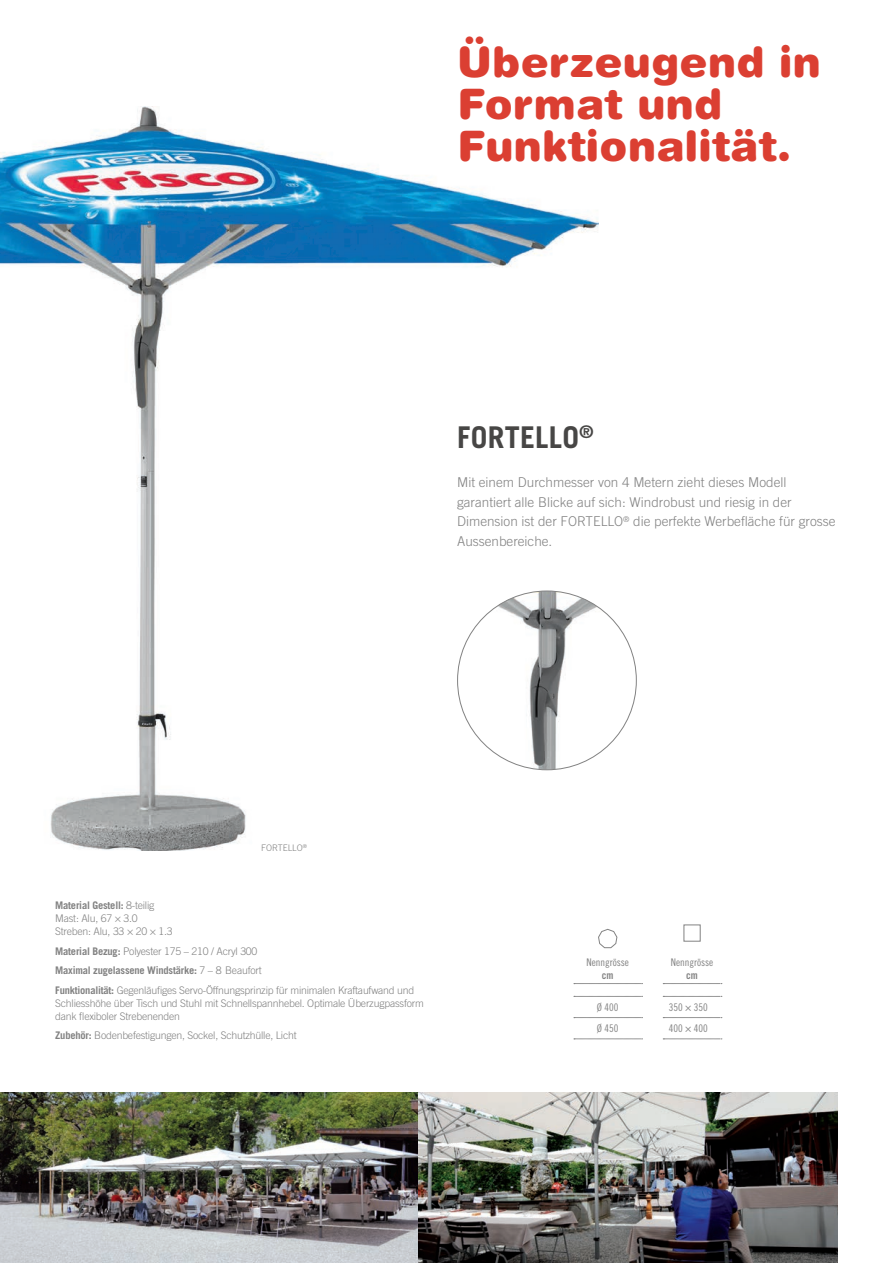
<style>
.page{position:relative;width:893px;height:1263px;background:#fff}
.page>*{position:absolute;margin:0;border:0;box-sizing:border-box;transform-origin:0 0}
.P_Name_20_22{font:900 42px/42px "Helvetica Rounded";letter-spacing:.01em;color:#db3f32}
.P_Name_20_22-2{font:700 30px "Trade Gothic";letter-spacing:.01em;color:#474645}
.P_Name_20_22-3{font:300 13.5px/19.5px "Trade Gothic";color:#828282}
.P_ListenAufzählung_7{font:300 10.5px/13px "Trade Gothic";letter-spacing:-.02em;color:#828282}
.P_ListenAufzählung_7-2{font:700 10.5px "Trade Gothic";letter-spacing:-.02em;color:#828282}
.Tabelle_7_8_4_Tabula{font:10.5px "Trade Gothic Cond Eighteen";color:#828282}
.Tabelle_7_8_4{font:10.5px "Trade Gothic Cond Eighteen";color:#828282}
.Tabelle_7_8_4-2{font:10.5px "Trade Gothic Bold Cond Twenty";color:#828282}
.P_Patent_6_7{font:300 9px "Trade Gothic";color:#828282}
.s1{font-weight:300}
.s2{font-weight:700}
</style>
<div class="page">
<img style="left:0;top:106px;width:598px;height:744px">
<img style="left:458px;top:591px;width:178px;height:179px;border-radius:89px">
<img style="left:0;top:1093px;width:838px;height:170px">
<svg style="left:574px;top:983px;width:69px;height:1px"></svg>
<svg style="left:574px;top:996px;width:69px;height:1px"></svg>
<svg style="left:574px;top:1017px;width:69px;height:1px"></svg>
<svg style="left:663px;top:983px;width:59px;height:1px"></svg>
<svg style="left:663px;top:996px;width:59px;height:1px"></svg>
<svg style="left:663px;top:1017px;width:59px;height:1px"></svg>
<svg style="left:663px;top:1039px;width:59px;height:1px"></svg>
<svg style="left:574px;top:1039px;width:69px;height:1px"></svg>
<svg style="left:598px;top:928px;width:20px;height:20px"></svg>
<div style="left:684px;top:924px;width:17px;height:17px;border:1px solid #828282"></div>
<p class="P_Name_20_22" style="left:457px;top:40px;width:365px">Überzeugend in<br>Format und</p>
<p class="P_Name_20_22" style="left:457px;top:124px;width:335px">Funktionalität.</p>
<p class="P_Name_20_22-2" style="left:457px;top:419px;width:138px">FORTELLO<sup>®</sup></p>
<p class="P_Name_20_22-3" style="left:457px;top:473px;width:380px">Mit einem Durchmesser von 4 Metern zieht dieses Modell garantiert alle Blicke auf sich: Windrobust und riesig in der Dimension ist der FORTELLO<sup>®</sup> die perfekte Werbefläche für grosse Aussenbereiche.</p>
<p class="P_Patent_6_7" style="left:261px;top:842px;width:47px">FORTELLO<sup>®</sup></p>
<p class="P_ListenAufzählung_7-2" style="left:55px;top:899px;width:101px">Material Gestell: <span class="s1">8-teilig</span></p>
<p class="P_ListenAufzählung_7" style="left:55px;top:912px;width:84px">Mast: Alu, 67 × 3.0</p>
<p class="P_ListenAufzählung_7" style="left:55px;top:925px;width:119px">Streben: Alu, 33 × 20 × 1.3</p>
<p class="P_ListenAufzählung_7" style="left:55px;top:944px;width:204px"><span class="s2">Material Bezug:</span> Polyester 175 – 210 / Acryl 300</p>
<p class="P_ListenAufzählung_7-2" style="left:55px;top:964px;width:208px">Maximal zugelassene Windstärke: <span class="s1">7 – 8 Beaufort</span></p>
<p class="P_ListenAufzählung_7" style="left:55px;top:983px;width:370px"><span class="s2">Funktionalität:</span> Gegenläufiges Servo-Öffnungsprinzip für minimalen Kraftaufwand und<br>Schliesshöhe über Tisch und Stuhl mit Schnellspannhebel. Optimale Überzugpassform dank flexiboler Strebenenden</p>
<p class="P_ListenAufzählung_7" style="left:55px;top:1029px;width:243px"><span class="s2">Zubehör:</span> Bodenbefestigungen, Sockel, Schutzhülle, Licht</p>
<p class="Tabelle_7_8_4" style="left:586px;top:956px;width:44px">Nenngrösse</p>
<p class="Tabelle_7_8_4-2" style="left:602px;top:969px;width:13px">cm</p>
<p class="Tabelle_7_8_4" style="left:671px;top:956px;width:44px">Nenngrösse</p>
<p class="Tabelle_7_8_4-2" style="left:686px;top:969px;width:13px">cm</p>
<p class="Tabelle_7_8_4_Tabula" style="left:597px;top:1001px;width:23px">Ø 400</p>
<p class="Tabelle_7_8_4_Tabula" style="left:669px;top:1001px;width:40px">350 × 350</p>
<p class="Tabelle_7_8_4_Tabula" style="left:597px;top:1022px;width:23px">Ø 450</p>
<p class="Tabelle_7_8_4_Tabula" style="left:669px;top:1022px;width:40px">400 × 400</p>
</div>
